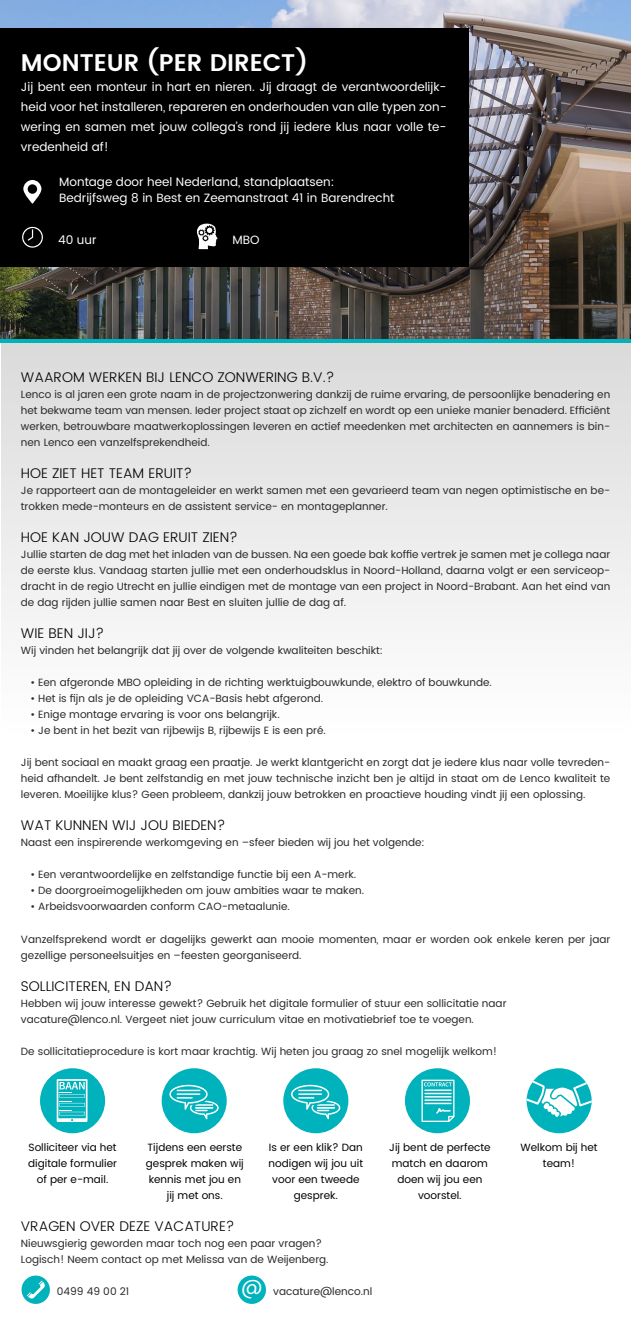
<style>
.page{position:relative;width:631px;height:1333px;background:#fff}
.page>*{position:absolute;margin:0;border:0;box-sizing:border-box;transform-origin:0 0}
.t1{font:600 24px "Poppins";color:#fff}
.t2{font:18px "Poppins";color:#fff}
.t3{font:300 14px "Poppins";color:#000}
.t4{font:12px/20px "Poppins";color:#fff;text-align:justify}
.t5{font:10.5px/16px "Poppins";color:#292929}
.t6{font:10.5px/16px "Poppins";color:#000;text-align:center}
</style>
<div class="page">
<div style="left:1px;top:341px;width:629px;height:399px;background:linear-gradient(to bottom,#dadada,#fff)"></div>
<img style="left:0;top:0;width:630px;height:339px">
<div style="left:0;top:28px;width:468px;height:238px;background:#000"></div>
<svg style="left:23px;top:180px;width:18px;height:24px"></svg>
<svg style="left:22px;top:227px;width:21px;height:21px"></svg>
<svg style="left:197px;top:223px;width:20px;height:26px"></svg>
<div style="left:40px;top:1068px;width:65px;height:65px;background:#00b2bb;border-radius:50%"></div>
<svg style="left:57px;top:1079px;width:30px;height:42px"></svg>
<div style="left:161px;top:1068px;width:65px;height:65px;background:#00b2bb;border-radius:50%"></div>
<svg style="left:169px;top:1084px;width:49px;height:35px"></svg>
<div style="left:283px;top:1068px;width:65px;height:65px;background:#00b2bb;border-radius:50%"></div>
<svg style="left:291px;top:1084px;width:49px;height:35px"></svg>
<div style="left:404px;top:1068px;width:65px;height:65px;background:#00b2bb;border-radius:50%"></div>
<svg style="left:421px;top:1079px;width:33px;height:42px"></svg>
<div style="left:526px;top:1068px;width:65px;height:65px;background:#00b2bb;border-radius:50%"></div>
<svg style="left:526px;top:1073px;width:65px;height:44px"></svg>
<div style="left:237px;top:1275px;width:29px;height:28px;background:#00b2bb;border-radius:50%"></div>
<div style="left:22px;top:1275px;width:28px;height:28px;background:#00b2bb;border-radius:50%"></div>
<svg style="left:27px;top:1280px;width:18px;height:19px"></svg>
<hr style="left:0;top:339px;width:630px;height:3px;background:#00b2bb">
<h1 class="t1" style="left:21px;top:44px;width:288px">MONTEUR (PER DIRECT)</h1>
<p class="t4" style="left:21px;top:77px;width:427px">Jij bent een monteur in hart en nieren. Jij draagt de verantwoordelijk&shy;heid voor het installeren, repareren en onderhouden van alle typen zon&shy;wering en samen met jouw collega’s rond jij iedere klus naar volle te&shy;vredenheid af!</p>
<p class="t4" style="left:59px;top:174px;width:336px;line-height:16px">Montage door heel Nederland, standplaatsen:<br>Bedrijfsweg 8 in Best en Zeemanstraat 41 in Barendrecht</p>
<p class="t4" style="left:58px;top:230px;width:40px">40 uur</p>
<p class="t4" style="left:232px;top:230px;width:29px">MBO</p>
<h3 class="t3" style="left:21px;top:367px;width:315px">WAAROM WERKEN BIJ LENCO ZONWERING B.V.?</h3>
<p class="t5" style="left:21px;top:387px;width:590px;text-align:justify">Lenco is al jaren een grote naam in de projectzonwering dankzij de ruime ervaring, de persoonlijke benadering en het bekwame team van mensen. Ieder project staat op zichzelf en wordt op een unieke manier benaderd. Efficiënt werken, betrouwbare maatwerkoplossingen leveren en actief meedenken met architecten en aannemers is bin&shy;nen Lenco een vanzelfsprekendheid.</p>
<h3 class="t3" style="left:21px;top:463px;width:173px">HOE ZIET HET TEAM ERUIT?</h3>
<p class="t5" style="left:21px;top:483px;width:590px">Je rapporteert aan de montageleider en werkt samen met een gevarieerd team van negen optimistische en be&shy;trokken mede-monteurs en de assistent service- en montageplanner.</p>
<h3 class="t3" style="left:21px;top:527px;width:218px">HOE KAN JOUW DAG ERUIT ZIEN?</h3>
<p class="t5" style="left:21px;top:547px;width:590px;text-align:justify">Jullie starten de dag met het inladen van de bussen. Na een goede bak koffie vertrek je samen met je collega naar de eerste klus. Vandaag starten jullie met een onderhoudsklus in Noord-Holland, daarna volgt er een serviceop&shy;dracht in de regio Utrecht en jullie eindigen met de montage van een project in Noord-Brabant. Aan het eind van de dag rijden jullie samen naar Best en sluiten jullie de dag af.</p>
<h3 class="t3" style="left:21px;top:623px;width:85px">WIE BEN JIJ?</h3>
<p class="t5" style="left:21px;top:643px;width:363px">Wij vinden het belangrijk dat jij over de volgende kwaliteiten beschikt:</p>
<p class="t5" style="left:30px;top:675px;width:462px">• Een afgeronde MBO opleiding in de richting werktuigbouwkunde, elektro of bouwkunde.</p>
<p class="t5" style="left:30px;top:691px;width:294px">• Het is fijn als je de opleiding VCA-Basis hebt afgerond.</p>
<p class="t5" style="left:30px;top:707px;width:251px">• Enige montage ervaring is voor ons belangrijk.</p>
<p class="t5" style="left:30px;top:723px;width:297px">• Je bent in het bezit van rijbewijs B, rijbewijs E is een pré.</p>
<p class="t5" style="left:21px;top:755px;width:590px;text-align:justify">Jij bent sociaal en maakt graag een praatje. Je werkt klantgericht en zorgt dat je iedere klus naar volle tevreden&shy;heid afhandelt. Je bent zelfstandig en met jouw technische inzicht ben je altijd in staat om de Lenco kwaliteit te leveren. Moeilijke klus? Geen probleem, dankzij jouw betrokken en proactieve houding vindt jij een oplossing.</p>
<h3 class="t3" style="left:21px;top:815px;width:206px">WAT KUNNEN WIJ JOU BIEDEN?</h3>
<p class="t5" style="left:21px;top:835px;width:405px">Naast een inspirerende werkomgeving en –sfeer bieden wij jou het volgende:</p>
<p class="t5" style="left:30px;top:867px;width:327px">• Een verantwoordelijke en zelfstandige functie bij een A-merk.</p>
<p class="t5" style="left:30px;top:883px;width:335px">• De doorgroeimogelijkheden om jouw ambities waar te maken.</p>
<p class="t5" style="left:30px;top:899px;width:261px">• Arbeidsvoorwaarden conform CAO-metaalunie.</p>
<p class="t5" style="left:21px;top:931px;width:590px">Vanzelfsprekend wordt er dagelijks gewerkt aan mooie momenten, maar er worden ook enkele keren per jaar gezellige personeelsuitjes en –feesten georganiseerd.</p>
<h3 class="t3" style="left:21px;top:975px;width:153px">SOLLICITEREN, EN DAN?</h3>
<p class="t5" style="left:21px;top:995px;width:486px">Hebben wij jouw interesse gewekt? Gebruik het digitale formulier of stuur een sollicitatie naar vacature@lenco.nl. Vergeet niet jouw curriculum vitae en motivatiebrief toe te voegen.</p>
<p class="t5" style="left:21px;top:1043px;width:477px">De sollicitatieprocedure is kort maar krachtig. Wij heten jou graag zo snel mogelijk welkom!</p>
<p class="t6" style="left:28px;top:1139px;width:90px">Solliciteer via het digitale formulier of per e-mail.</p>
<p class="t6" style="left:146px;top:1139px;width:99px">Tijdens een eerste gesprek maken wij kennis met jou en jij met ons.</p>
<p class="t6" style="left:268px;top:1139px;width:96px">Is er een klik? Dan nodigen wij jou uit voor een tweede gesprek.</p>
<p class="t6" style="left:389px;top:1139px;width:103px">Jij bent de perfecte match en daarom doen wij jou een voorstel.</p>
<p class="t6" style="left:520px;top:1139px;width:79px">Welkom bij het team!</p>
<h3 class="t3" style="left:21px;top:1215px;width:215px">VRAGEN OVER DEZE VACATURE?</h3>
<p class="t5" style="left:21px;top:1235px;width:309px">Nieuwsgierig geworden maar toch nog een paar vragen?<br>Logisch! Neem contact op met Melissa van de Weijenberg.</p>
<p class="t5" style="left:57px;top:1283px;width:74px">0499 49 00 21</p>
<p class="t5" style="left:273px;top:1283px;width:100px">vacature@lenco.nl</p>
<h2 class="t2" style="left:241px;top:1274px;width:22px">@</h2>
</div>
